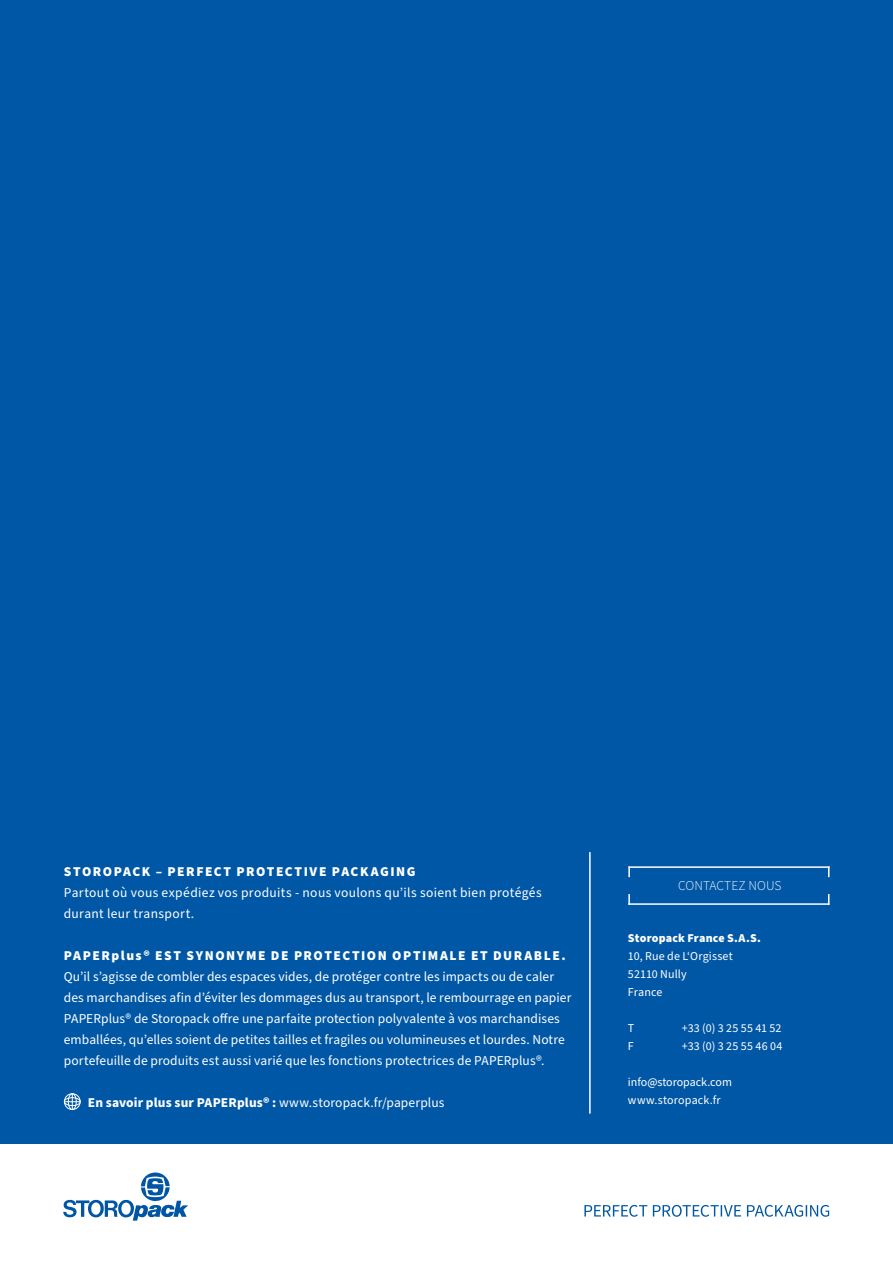
<style>
.page{position:relative;width:893px;height:1263px;background:#fff}
.page>*{position:absolute;margin:0;border:0;box-sizing:border-box;transform-origin:0 0}
.t1{font:13.5px/21px "Source Sans Pro";letter-spacing:.01em;color:#fff}
.t2{font:900 13.5px "Source Sans Pro";letter-spacing:.115em;color:#fff}
.t3{font:300 13.5px "Source Sans Pro";letter-spacing:.005em;color:#fff}
.t4{font:12px/18px "Source Sans Pro";letter-spacing:.01em;color:#fff}
.s1{font-weight:700}
.s2{font-weight:900}
</style>
<div class="page">
<div style="left:0;top:0;width:893px;height:1144px;background:#0057a5"></div>
<hr style="left:589px;top:852px;width:2px;height:261px;background:#fff">
<svg style="left:584px;top:1205px;width:245px;height:12px"></svg>
<svg style="left:63px;top:1172px;width:125px;height:48px"></svg>
<hr style="left:628px;top:866px;width:201px;height:2px;background:#fff">
<svg style="left:628px;top:866px;width:2px;height:11px"></svg>
<hr style="left:628px;top:903px;width:201px;height:2px;background:#fff">
<svg style="left:628px;top:894px;width:2px;height:11px"></svg>
<div style="left:64px;top:1093px;width:17px;height:17px;border:1px solid #fff;border-radius:50%"></div>
<div style="left:68px;top:1093px;width:9px;height:17px;border:1px solid #fff;border-radius:50%"></div>
<div style="left:64px;top:1097px;width:17px;height:9px;border:1px solid #fff;border-radius:50%"></div>
<svg style="left:64px;top:1094px;width:16px;height:16px"></svg>
<p class="t2" style="left:64px;top:862px;width:353px">STOROPACK – PERFECT PROTECTIVE PACKAGING</p>
<p class="t1" style="left:64px;top:883px;width:479px">Partout où vous expédiez vos produits - nous voulons qu’ils soient bien protégés</p>
<p class="t1" style="left:64px;top:904px;width:132px">durant leur transport.</p>
<p class="t2" style="left:64px;top:946px;width:503px">PAPERplus® EST SYNONYME DE PROTECTION OPTIMALE ET DURABLE.</p>
<p class="t1" style="left:64px;top:967px;width:492px">Qu’il s’agisse de combler des espaces vides, de protéger contre les impacts ou de caler</p>
<p class="t1" style="left:64px;top:988px;width:509px">des marchandises afin d’éviter les dommages dus au transport, le rembourrage en papier</p>
<p class="t1" style="left:64px;top:1009px;width:498px">PAPERplus® de Storopack offre une parfaite protection polyvalente à vos marchandises</p>
<p class="t1" style="left:64px;top:1030px;width:503px">emballées, qu’elles soient de petites tailles et fragiles ou volumineuses et lourdes. Notre portefeuille de produits est aussi varié que les fonctions protectrices de PAPERplus®.</p>
<p class="t1" style="left:88px;top:1093px;width:358px"><span class="s1">En savoir plus sur PAPERplus</span><span class="s2">®</span> <span class="s1">:</span> www.storopack.fr/paperplus</p>
<p class="t3" style="left:678px;top:876px;width:105px">CONTACTEZ NOUS</p>
<p class="t4" style="left:628px;top:929px;width:135px"><span class="s2">Storopack France S.A.S.<br></span>10, Rue de LʻOrgisset<br>52110 Nully<br>France</p>
<p class="t4" style="left:628px;top:1019px;width:8px">T</p>
<p class="t4" style="left:682px;top:1019px;width:101px">+33 (0) 3 25 55 41 52</p>
<p class="t4" style="left:628px;top:1037px;width:7px">F</p>
<p class="t4" style="left:682px;top:1037px;width:102px">+33 (0) 3 25 55 46 04</p>
<p class="t4" style="left:628px;top:1073px;width:105px">info@storopack.com www.storopack.fr</p>
</div>
